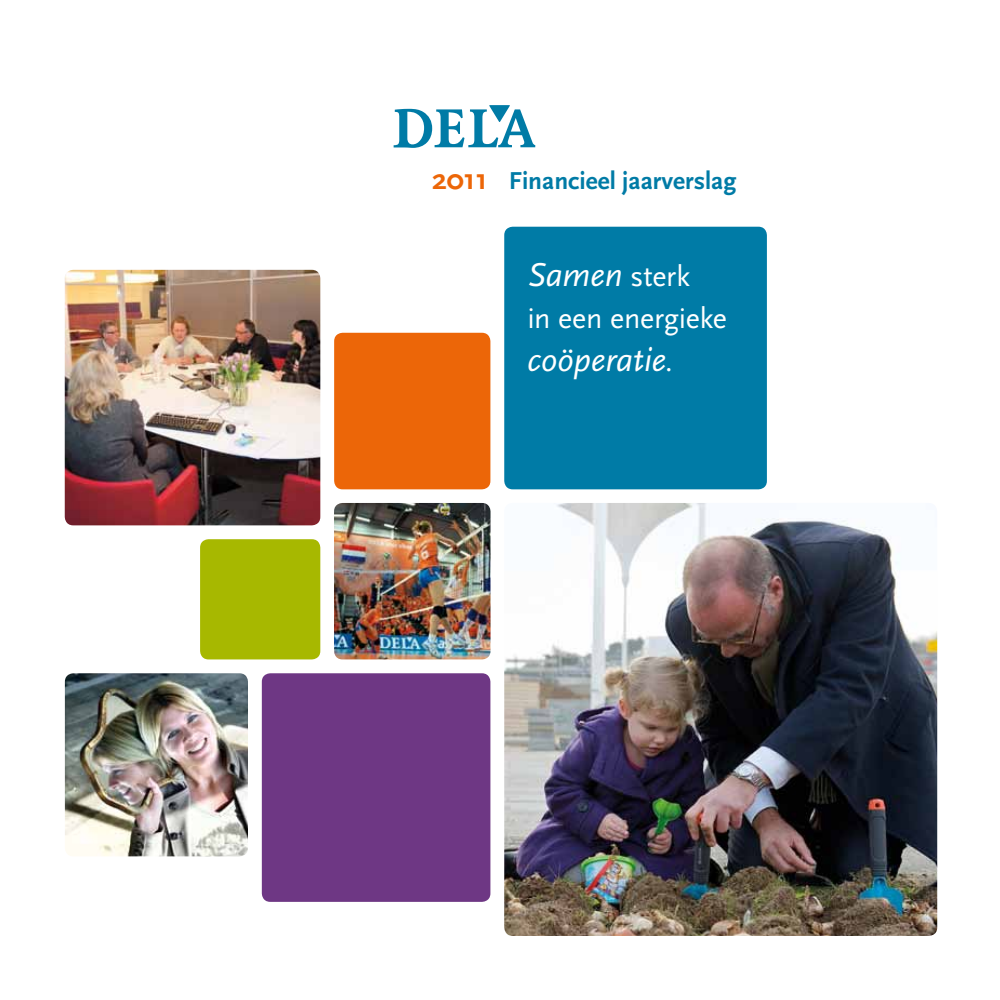
<style>
.page{position:relative;width:1000px;height:1000px;background:#fff}
.page>*{position:absolute;margin:0;border:0;box-sizing:border-box;transform-origin:0 0}
.t1{font:italic 34.5px "Scala Sans OT";letter-spacing:-.005em;color:#fff}
.t2{font:30px "Scala Sans OT";letter-spacing:-.005em;color:#fff}
.t3{font:700 25.5px "Scala Sans OT";color:#007ba6}
.s1{font-family:"Scala Sans";font-size:30px;color:#ec6608}
.s2{font-style:normal;font-size:30px}
</style>
<div class="page">
<svg style="left:393px;top:105px;width:142px;height:43px"></svg>
<div style="left:504px;top:227px;width:262px;height:262px;background:#007ba6;border-radius:9px"></div>
<div style="left:262px;top:673px;width:228px;height:228px;background:#6e3784;border-radius:9px"></div>
<div style="left:334px;top:333px;width:156px;height:156px;background:#ec6608;border-radius:9px"></div>
<div style="left:200px;top:539px;width:120px;height:120px;background:#a7b800;border-radius:9px"></div>
<img style="left:65px;top:270px;width:255px;height:255px">
<img style="left:65px;top:673px;width:183px;height:183px">
<img style="left:334px;top:503px;width:156px;height:156px">
<img style="left:504px;top:503px;width:432px;height:432px">
<p class="t3" style="left:432px;top:165px;width:306px"><span class="s1">2011</span> Financieel jaarverslag</p>
<h1 class="t1" style="left:527px;top:254px;width:164px">Samen <span class="s2">sterk</span></h1>
<p class="t2" style="left:527px;top:301px;width:201px">in een energieke</p>
<h1 class="t1" style="left:527px;top:338px;width:147px">coöperatie<span class="s2">.</span></h1>
</div>
